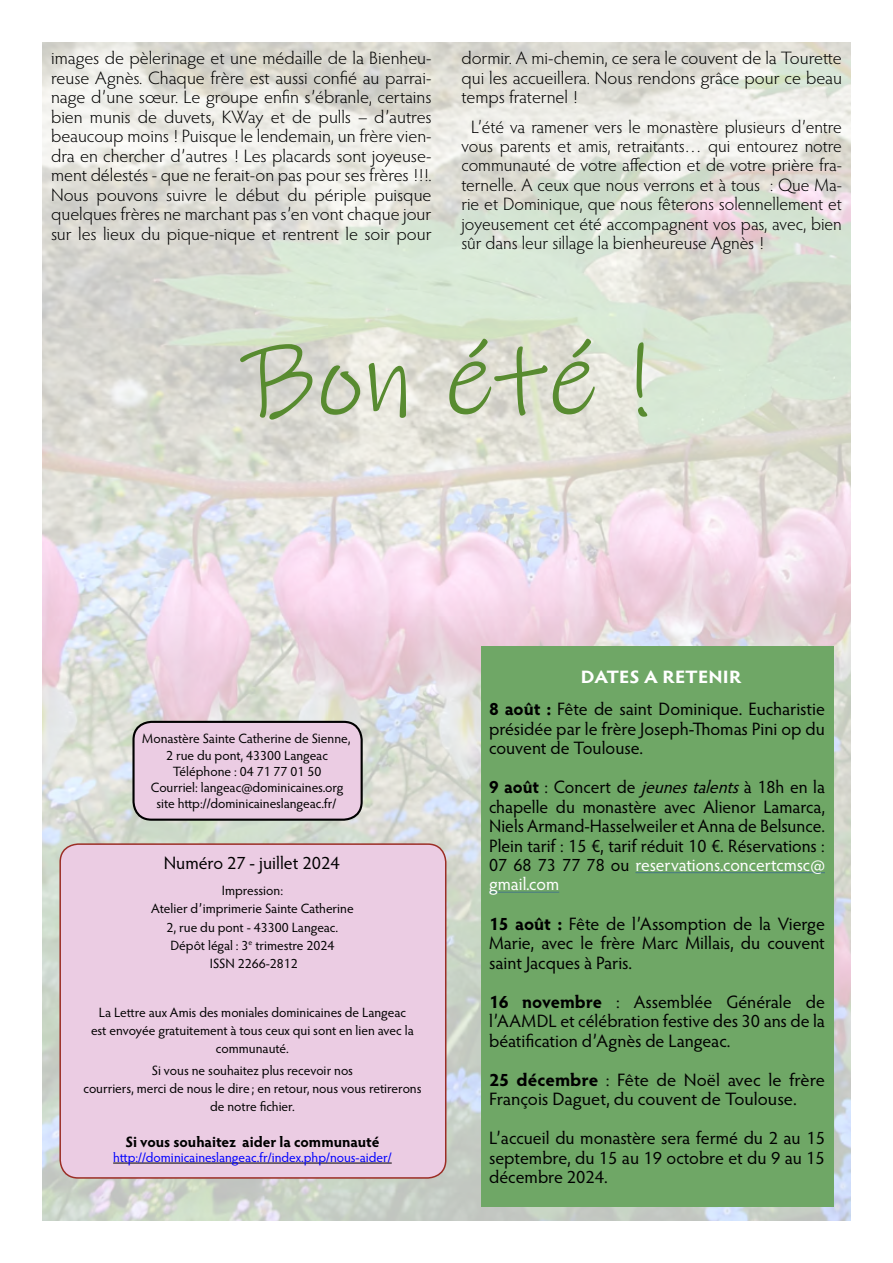
<style>
.page{position:relative;width:893px;height:1263px;background:#fff}
.page>*{position:absolute;margin:0;border:0;box-sizing:border-box;transform-origin:0 0}
.t1{font:108px "Ink Free";color:#588b30}
.t2{font:300 18px/19.5px "Hypatia Sans Pro";color:#000;text-align:justify}
.t3{font:18px/19.5px "Hypatia Sans Pro";color:#000;text-align:justify}
.t4{font:700 15px "Hypatia Sans Pro";color:#000}
.t5{font:13.5px/16.2px "Hypatia Sans Pro";color:#000;text-align:center}
.t6{font:13.5px "Hypatia Sans Pro";color:#00f}
.s1{font-weight:700;color:#fff}
.s2{font-weight:700}
.s3{font-style:italic}
.s4{color:#fff}
</style>
<div class="page">
<img style="left:43px;top:43px;width:807px;height:1177px">
<div style="left:134px;top:722px;width:228px;height:98px;background:#ebcce3;border-radius:18px"></div>
<div style="left:132px;top:721px;width:231px;height:100px;border:2px solid #000;border-radius:18px"></div>
<div style="left:60px;top:844px;width:386px;height:334px;background:#ebcce3;border-radius:18px"></div>
<hr style="left:113px;top:1163px;width:279px;height:1px;background:#000">
<div style="left:59px;top:843px;width:387px;height:336px;border:2px solid #9b2d25;border-radius:18px"></div>
<div style="left:481px;top:646px;width:352px;height:561px;background:#6fa766"></div>
<hr style="left:635px;top:872px;width:190px;height:1px;background:#467886">
<hr style="left:489px;top:892px;width:70px;height:1px;background:#467886">
<p class="t2" style="left:51px;top:48px;width:382px">images de pèlerinage et une médaille de la Bienheu&shy;reuse Agnès. Chaque frère est aussi confié au parrai&shy;nage d’une sœur. Le groupe enfin s’ébranle, certains bien munis de duvets, KWay et de pulls – d’autres beaucoup moins ! Puisque le lendemain, un frère vien&shy;dra en chercher d’autres ! Les placards sont joyeuse&shy;ment délestés - que ne ferait-on pas pour ses frères !!!.<br>Nous pouvons suivre le début du périple puisque quelques frères ne marchant pas s’en vont chaque jour sur les lieux du pique-nique et rentrent le soir pour</p>
<p class="t2" style="left:461px;top:48px;width:382px">dormir. A mi-chemin, ce sera le couvent de la Tourette qui les accueillera. Nous rendons grâce pour ce beau temps fraternel !</p>
<p class="t2" style="left:461px;top:116px;width:382px;text-indent:10px">L’été va ramener vers le monastère plusieurs d’entre vous parents et amis, retraitants… qui entourez notre communauté de votre affection et de votre prière fra&shy;ternelle. A ceux que nous verrons et à tous : Que Ma&shy;rie et Dominique, que nous fêterons solennellement et joyeusement cet été accompagnent vos pas, avec, bien sûr dans leur sillage la bienheureuse Agnès !</p>
<h1 class="t1" style="left:243px;top:316px;width:409px">Bon été !</h1>
<p class="t5" style="left:142px;top:730px;width:210px">Monastère Sainte Catherine de Sienne, 2 rue du pont, 43300 Langeac Téléphone : 04 71 77 01 50<br>Courriel: langeac@dominicaines.org site http://dominicaineslangeac.fr/</p>
<p class="t3" style="left:164px;top:852px;width:177px">Numéro 27 - juillet 2024</p>
<p class="t5" style="left:151px;top:881px;width:204px;line-height:18.1px">Impression:<br>Atelier d’imprimerie Sainte Catherine<br>2, rue du pont - 43300 Langeac.<br>Dépôt légal : 3<sup>e</sup> trimestre 2024<br>ISSN 2266-2812</p>
<p class="t5" style="left:91px;top:1002px;width:324px;line-height:18px">La Lettre aux Amis des moniales dominicaines de Langeac est envoyée gratuitement à tous ceux qui sont en lien avec la communauté.</p>
<p class="t5" style="left:83px;top:1061px;width:340px;line-height:18px">Si vous ne souhaitez plus recevoir nos<br>courriers, merci de nous le dire ; en retour, nous vous retirerons de notre fichier.</p>
<p class="t4" style="left:125px;top:1131px;width:256px">Si vous souhaitez aider la communauté</p>
<p class="t6" style="left:113px;top:1148px;width:280px">http://dominicaineslangeac.fr/index.php/nous-aider/</p>
<p class="t3" style="left:489px;top:661px;width:337px;line-height:31.5px;text-align:center"><span class="s1">DATES A RETENIR<br></span><span class="s2">8 août :</span> Fête de saint Dominique. Eucharistie</p>
<p class="t3" style="left:489px;top:718px;width:337px">présidée par le frère Joseph-Thomas Pini op du couvent de Toulouse.</p>
<p class="t3" style="left:489px;top:776px;width:337px"><span class="s2">9 août</span> : Concert de <span class="s3">jeunestalents</span>à 18h en la chapelle du monastère avec Alienor Lamarca, Niels Armand-Hasselweiler et Anna de Belsunce.<br>Plein tarif : 15 €, tarif réduit 10 €. Réservations :<br>07 68 73 77 78 ou <span class="s4">reservations.concertcmsc@ gmail.com</span></p>
<p class="t3" style="left:489px;top:913px;width:337px"><span class="s2">15 août :</span> Fête de l’Assomption de la Vierge Marie, avec le frère Marc Millais, du couvent saint Jacques à Paris.</p>
<p class="t3" style="left:489px;top:991px;width:337px"><span class="s2">16 novembre</span> : Assemblée Générale de l’AAMDL et célébration festive des 30 ans de la béatification d’Agnès de Langeac.</p>
<p class="t3" style="left:489px;top:1069px;width:337px"><span class="s2">25 décembre</span> : Fête de Noël avec le frère<br>François Daguet, du couvent de Toulouse.</p>
<p class="t3" style="left:489px;top:1127px;width:337px">L’accueil du monastère sera fermé du 2 au 15 septembre, du 15 au 19 octobre et du 9 au 15 décembre 2024.</p>
</div>
